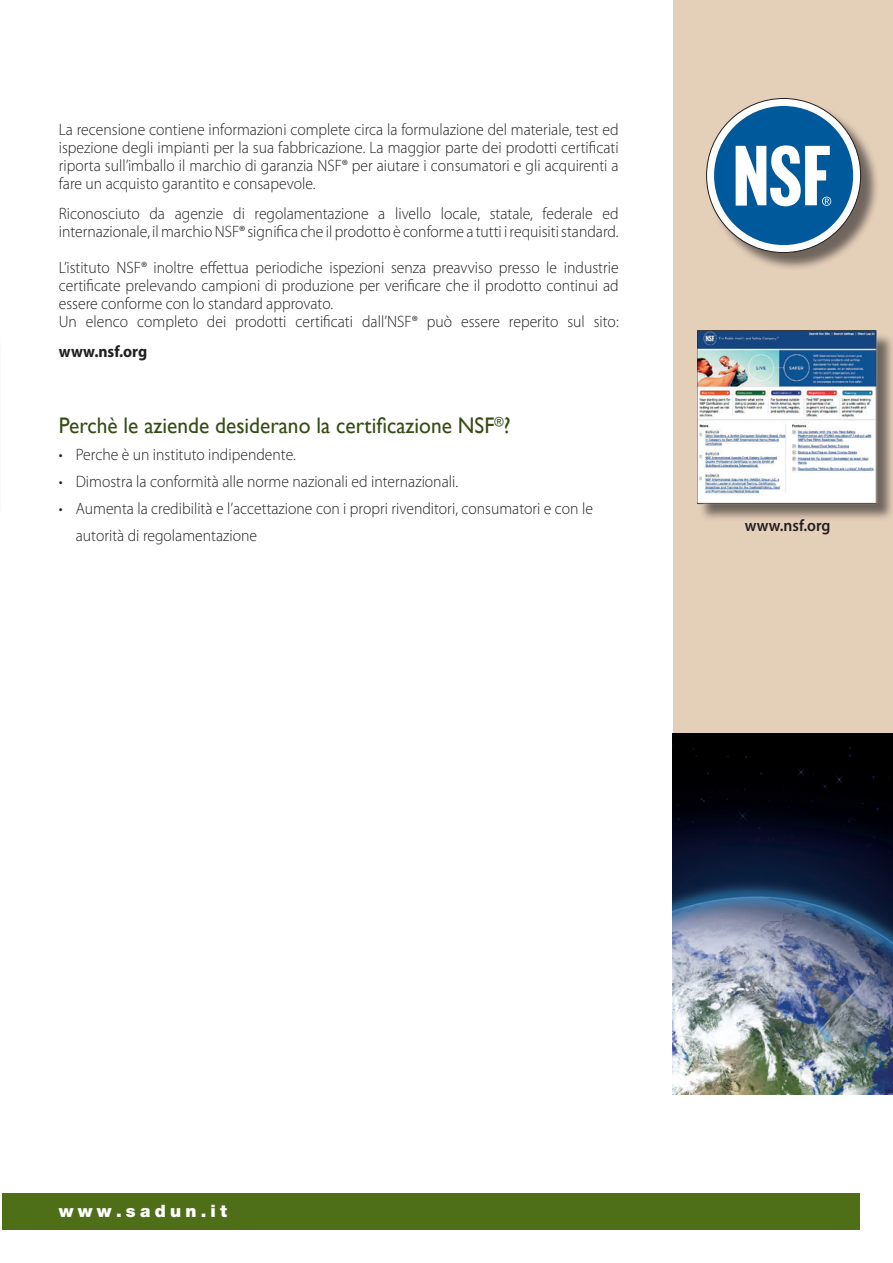
<style>
.page{position:relative;width:893px;height:1263px;background:#fff}
.page>*{position:absolute;margin:0;border:0;box-sizing:border-box;transform-origin:0 0}
.t1{font:22.5px "Gill Sans";color:#374c15;scale:.95 1}
.t2{font:900 17.1px "Helvetica Neue LT Std";letter-spacing:.25em;color:#fff}
.t3{font:300 16.5px/18px "Myriad Pro";color:#231f20;scale:.95 1}
.t4{font:700 16.5px "Myriad Pro";color:#231f20;scale:.95 1}
.t5{font:600 16.5px "Myriad Pro";color:#231f20;scale:.95 1}
</style>
<div class="page">
<div style="left:673px;top:0;width:220px;height:1094px;background:#e4cfb9"></div>
<div style="left:699px;top:333px;width:194px;height:189px;background:#231f20;opacity:.6"></div>
<img style="left:697px;top:330px;width:182px;height:176px">
<img style="left:673px;top:733px;width:220px;height:361px">
<div style="left:709px;top:101px;width:170px;height:170px;background:#231f20;opacity:.6"></div>
<svg style="left:707px;top:98px;width:154px;height:155px;fill:#fff"></svg>
<div style="left:714px;top:106px;width:139px;height:139px;background:#00599a;border-radius:50%"></div>
<svg style="left:736px;top:145px;width:95px;height:61px"></svg>
<div style="left:2px;top:1193px;width:858px;height:37px;background:#4e6e17"></div>
<p class="t3" style="left:59px;top:120px;width:591px;text-align:justify">La recensione contiene informazioni complete circa la formulazione del materiale, test ed ispezione degli impianti per la sua fabbricazione. La maggior parte dei prodotti certificati riporta sull’imballo il marchio di garanzia NSF® per aiutare i consumatori e gli acquirenti a fare un acquisto garantito e consapevole.</p>
<p class="t3" style="left:59px;top:204px;width:591px">Riconosciuto da agenzie di regolamentazione a livello locale, statale, federale ed internazionale, il marchio NSF® significa che il prodotto è conforme a tutti i requisiti standard.</p>
<p class="t3" style="left:59px;top:258px;width:591px">L’istituto NSF® inoltre effettua periodiche ispezioni senza preavviso presso le industrie certificate prelevando campioni di produzione per verificare che il prodotto continui ad essere conforme con lo standard approvato.<br>Un elenco completo dei prodotti certificati dall’NSF® può essere reperito sul sito:</p>
<p class="t4" style="left:59px;top:342px;width:95px">www.nsf.org</p>
<h1 class="t1" style="left:59px;top:412px;width:477px">Perchè le aziende desiderano la certificazione NSF<sup>®</sup>?</h1>
<p class="t3" style="left:59px;top:445px;width:251px">• Perche è un instituto indipendente.</p>
<p class="t3" style="left:59px;top:472px;width:422px">• Dimostra la conformità alle norme nazionali ed internazionali.</p>
<p class="t3" style="left:76px;top:495px;width:546px;line-height:27px;text-indent:-17px">• Aumenta la credibilità e l’accettazione con i propri rivenditori, consumatori e con le autorità di regolamentazione</p>
<p class="t5" style="left:745px;top:517px;width:92px">www.nsf.org</p>
<p class="t2" style="left:59px;top:1200px;width:170px">www.sadun.it</p>
</div>
